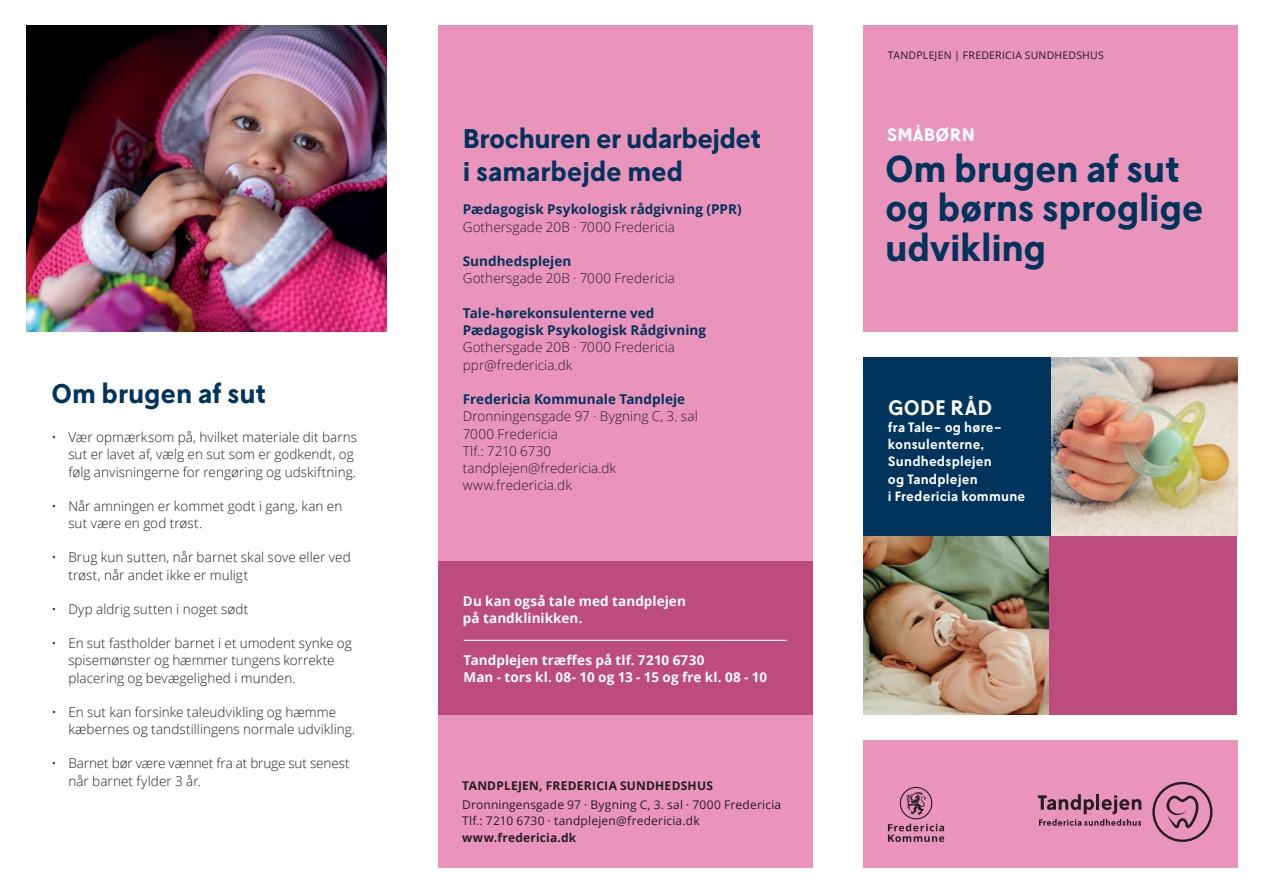
<style>
.page{position:relative;width:1263px;height:893px;background:#fff}
.page>*{position:absolute;margin:0;border:0;box-sizing:border-box;transform-origin:0 0}
.Tandplejen_FS_Rubrik{font:700 37.5px/39.8px "L10";letter-spacing:-.01em;color:#00345c}
.Tandplejen_FS_Lille{font:700 27px/33px "L10";letter-spacing:-.01em;color:#00345c}
.Tandplejen_FS_Bokste{font:600 21px "L10";letter-spacing:.01em;color:#fff}
.Tandplejen_FS_Emne{font:700 18px "L10";letter-spacing:.015em;color:#fff}
.Tandplejen_FS_Brødte{font:300 13.5px/17.2px "Open Sans";letter-spacing:.005em;color:#231f20}
.Tandplejen_FS_Mellem{font:700 13.5px "Open Sans";letter-spacing:.005em;color:#00345c}
.Tandplejen_FS_Mellem-2{font:700 13.5px/17.2px "Open Sans";letter-spacing:.005em;color:#fff}
.Tandplejen_FS_Bokste-2{font:600 13.5px/17.2px "L10";letter-spacing:.015em;color:#fff}
.t1{font:12px "Open Sans";letter-spacing:.015em;color:#231f20}
.t2{font:700 12px "Open Sans";letter-spacing:.02em;color:#231f20}
.t3{font:10.5px "Open Sans";letter-spacing:.02em;color:#231f20}
</style>
<div class="page">
<div style="left:863px;top:740px;width:374px;height:127px;background:#ea93bb"></div>
<div style="left:863px;top:26px;width:374px;height:306px;background:#ea93bb"></div>
<div style="left:438px;top:26px;width:374px;height:714px;background:#ea93bb"></div>
<div style="left:438px;top:740px;width:374px;height:127px;background:#ea93bb"></div>
<svg style="left:888px;top:787px;width:56px;height:55px"></svg>
<img style="left:863px;top:536px;width:187px;height:178px">
<img style="left:1050px;top:357px;width:187px;height:179px">
<div style="left:863px;top:357px;width:187px;height:179px;background:#00345c"></div>
<img style="left:26px;top:25px;width:361px;height:306px">
<div style="left:1050px;top:536px;width:187px;height:178px;background:#be4b7d"></div>
<div style="left:438px;top:561px;width:374px;height:153px;background:#be4b7d"></div>
<svg style="left:1152px;top:782px;width:60px;height:60px"></svg>
<svg style="left:1038px;top:794px;width:103px;height:32px"></svg>
<hr style="left:464px;top:640px;width:322px;height:1px;background:#fff">
<p class="Tandplejen_FS_Lille" style="left:51px;top:378px;width:216px">Om brugen af sut</p>
<p class="Tandplejen_FS_Brødte" style="left:68px;top:428px;width:290px;text-indent:-17px">• Vær opmærksom på, hvilket materiale dit barns sut er lavet af, vælg en sut som er godkendt, og følg anvisningerne for rengøring og udskiftning.</p>
<p class="Tandplejen_FS_Brødte" style="left:68px;top:497px;width:275px;text-indent:-17px">• Når amningen er kommet godt i gang, kan en sut være en god trøst.</p>
<p class="Tandplejen_FS_Brødte" style="left:68px;top:548px;width:284px;text-indent:-17px">• Brug kun sutten, når barnet skal sove eller ved trøst, når andet ikke er muligt</p>
<p class="Tandplejen_FS_Brødte" style="left:51px;top:600px;width:199px">• Dyp aldrig sutten i noget sødt</p>
<p class="Tandplejen_FS_Brødte" style="left:68px;top:634px;width:285px;text-indent:-17px">• En sut fastholder barnet i et umodent synke og spisemønster og hæmmer tungens korrekte placering og bevægelighed i munden.</p>
<p class="Tandplejen_FS_Brødte" style="left:68px;top:703px;width:288px;text-indent:-17px">• En sut kan forsinke taleudvikling og hæmme kæbernes og tandstillingens normale udvikling.</p>
<p class="Tandplejen_FS_Brødte" style="left:68px;top:754px;width:283px;text-indent:-17px">• Barnet bør være vænnet fra at bruge sut senest når barnet fylder 3 år.</p>
<p class="Tandplejen_FS_Lille" style="left:463px;top:123px;width:299px">Brochuren er udarbejdet i samarbejde med</p>
<p class="Tandplejen_FS_Mellem" style="left:463px;top:200px;width:280px">Pædagogisk Psykologisk rådgivning (PPR)</p>
<p class="Tandplejen_FS_Brødte" style="left:463px;top:218px;width:214px">Gothersgade 20B · 7000 Fredericia</p>
<p class="Tandplejen_FS_Mellem" style="left:463px;top:252px;width:110px">Sundhedsplejen</p>
<p class="Tandplejen_FS_Brødte" style="left:463px;top:270px;width:214px">Gothersgade 20B · 7000 Fredericia</p>
<p class="Tandplejen_FS_Mellem" style="left:463px;top:303px;width:193px">Tale-hørekonsulenterne ved</p>
<p class="Tandplejen_FS_Mellem" style="left:463px;top:321px;width:245px">Pædagogisk Psykologisk Rådgivning</p>
<p class="Tandplejen_FS_Brødte" style="left:463px;top:339px;width:214px">Gothersgade 20B · 7000 Fredericia</p>
<p class="Tandplejen_FS_Brødte" style="left:463px;top:356px;width:111px">ppr@fredericia.dk</p>
<p class="Tandplejen_FS_Mellem" style="left:463px;top:390px;width:224px">Fredericia Kommunale Tandpleje</p>
<p class="Tandplejen_FS_Brødte" style="left:463px;top:408px;width:236px">Dronningensgade 97 · Bygning C, 3. sal</p>
<p class="Tandplejen_FS_Brødte" style="left:463px;top:425px;width:97px">7000 Fredericia</p>
<p class="Tandplejen_FS_Brødte" style="left:463px;top:442px;width:90px">Tlf.: 7210 6730</p>
<p class="Tandplejen_FS_Brødte" style="left:463px;top:459px;width:155px">tandplejen@fredericia.dk</p>
<p class="Tandplejen_FS_Brødte" style="left:463px;top:477px;width:111px">www.fredericia.dk</p>
<p class="Tandplejen_FS_Mellem-2" style="left:463px;top:592px;width:224px">Du kan også tale med tandplejen</p>
<p class="Tandplejen_FS_Mellem-2" style="left:463px;top:609px;width:121px">på tandklinikken.</p>
<p class="Tandplejen_FS_Mellem-2" style="left:464px;top:651px;width:305px">Tandplejen træffes på tlf. 7210 6730<br>Man - tors kl. 08- 10 og 13 - 15 og fre kl. 08 - 10</p>
<p class="t2" style="left:462px;top:777px;width:252px">TANDPLEJEN, FREDERICIA SUNDHEDSHUS</p>
<p class="t1" style="left:462px;top:796px;width:321px">Dronningensgade 97 · Bygning C, 3. sal · 7000 Fredericia</p>
<p class="t1" style="left:462px;top:813px;width:239px">Tlf.: 7210 6730 · tandplejen@fredericia.dk</p>
<p class="t2" style="left:462px;top:829px;width:116px">www.fredericia.dk</p>
<p class="t3" style="left:888px;top:48px;width:217px">TANDPLEJEN | FREDERICIA SUNDHEDSHUS</p>
<p class="Tandplejen_FS_Emne" style="left:887px;top:125px;width:90px">SMÅBØRN</p>
<p class="Tandplejen_FS_Rubrik" style="left:885px;top:150px;width:320px">Om brugen af sut og børns sproglige udvikling</p>
<p class="Tandplejen_FS_Bokste" style="left:888px;top:395px;width:106px">GODE RÅD</p>
<p class="Tandplejen_FS_Bokste-2" style="left:888px;top:419px;width:139px">fra Tale- og høre&shy;konsulenterne,<br>Sundhedsplejen<br>og Tandplejen<br>i Fredericia kommune</p>
</div>
